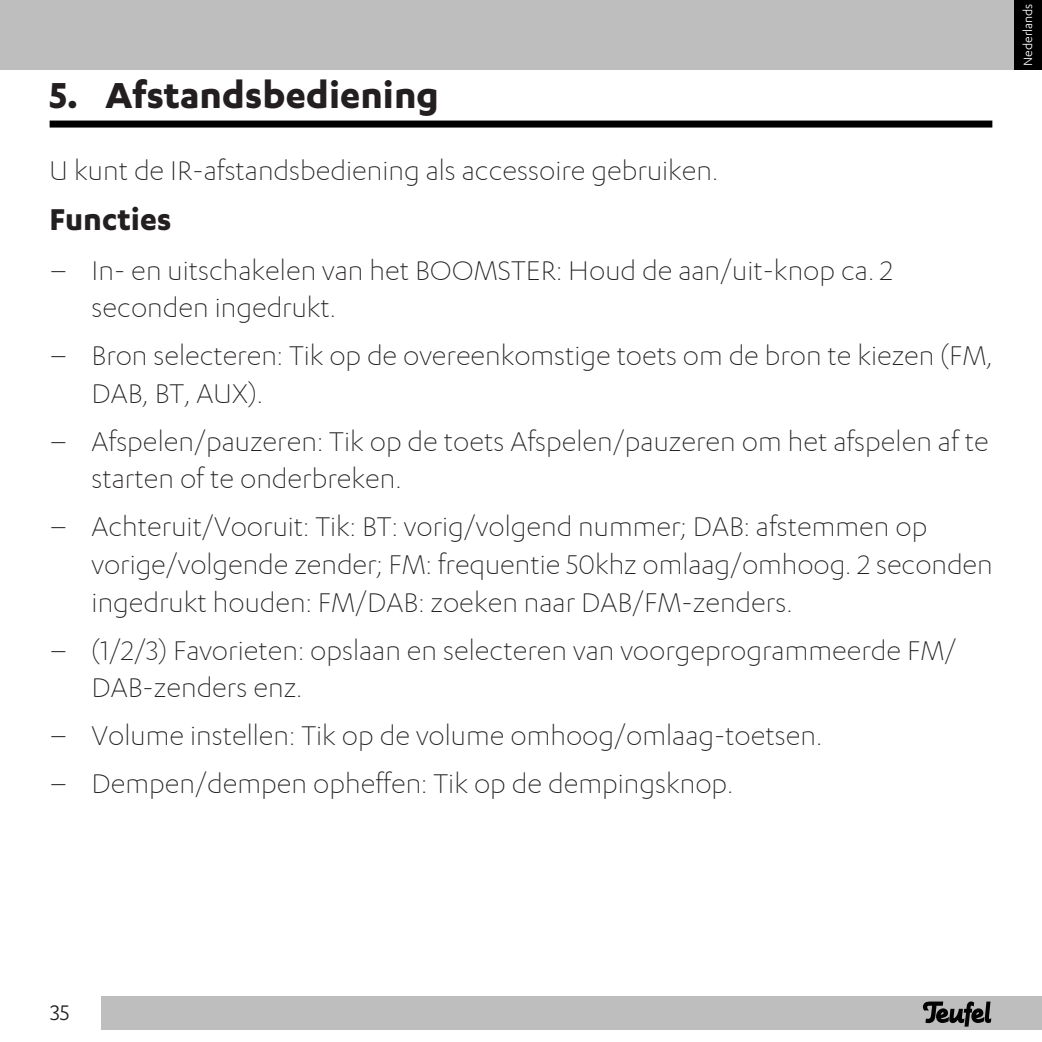
<style>
.page{position:relative;width:1042px;height:1042px;background:#fff}
.page>*{position:absolute;margin:0;border:0;box-sizing:border-box;transform-origin:0 0}
.Heading_1{font:700 42px "Karbon";color:#231f20}
.Heading_2{font:700 35px "Karbon";color:#231f20}
.Text{font:300 31.5px/37.8px "Karbon";color:#231f20}
.t1{font:24.5px "Karbon";color:#231f20}
.t2{font:14px "Karbon";color:#fff}
</style>
<div class="page">
<div style="left:0;top:0;width:1015px;height:69px;background:#bebebe"></div>
<div style="left:50px;top:121px;width:942px;height:7px;background:#000"></div>
<div style="left:1014px;top:0;width:28px;height:69px;background:#000"></div>
<div style="left:101px;top:996px;width:941px;height:33px;background:#bebebe"></div>
<svg style="left:923px;top:1001px;width:68px;height:25px"></svg>
<p class="Heading_1" style="left:50px;top:71px;width:391px">5. Afstandsbediening</p>
<p class="Text" style="left:50px;top:152px;width:670px">U kunt de IR-afstandsbediening als accessoire gebruiken.</p>
<p class="Heading_2" style="left:50px;top:200px;width:124px">Functies</p>
<p class="Text" style="left:92px;top:251px;width:803px;text-indent:-42px">– In- en uitschakelen van het BOOMSTER: Houd de aan/uit-knop ca. 2 seconden ingedrukt.</p>
<p class="Text" style="left:92px;top:337px;width:902px;text-indent:-42px">– Bron selecteren: Tik op de overeenkomstige toets om de bron te kiezen (FM,<br>DAB, BT, AUX).</p>
<p class="Text" style="left:92px;top:422px;width:898px;text-indent:-42px">– Afspelen/pauzeren: Tik op de toets Afspelen/pauzeren om het afspelen af te starten of te onderbreken.</p>
<p class="Text" style="left:92px;top:508px;width:902px;text-indent:-42px">– Achteruit/Vooruit: Tik: BT: vorig/volgend nummer; DAB: afstemmen op vorige/volgende zender; FM: frequentie 50khz omlaag/omhoog. 2 seconden ingedrukt houden: FM/DAB: zoeken naar DAB/FM-zenders.</p>
<p class="Text" style="left:92px;top:631px;width:866px;text-indent:-42px">– (1/2/3) Favorieten: opslaan en selecteren van voorgeprogrammeerde FM/<br>DAB-zenders enz.</p>
<p class="Text" style="left:50px;top:717px;width:774px">– Volume instellen: Tik op de volume omhoog/omlaag-toetsen.</p>
<p class="Text" style="left:50px;top:764px;width:685px">– Dempen/dempen opheffen: Tik op de dempingsknop.</p>
<p class="t2" style="left:1020px;top:66px;width:64px;rotate:-90deg">Nederlands</p>
<p class="t1" style="left:50px;top:999px;width:21px">35</p>
</div>
